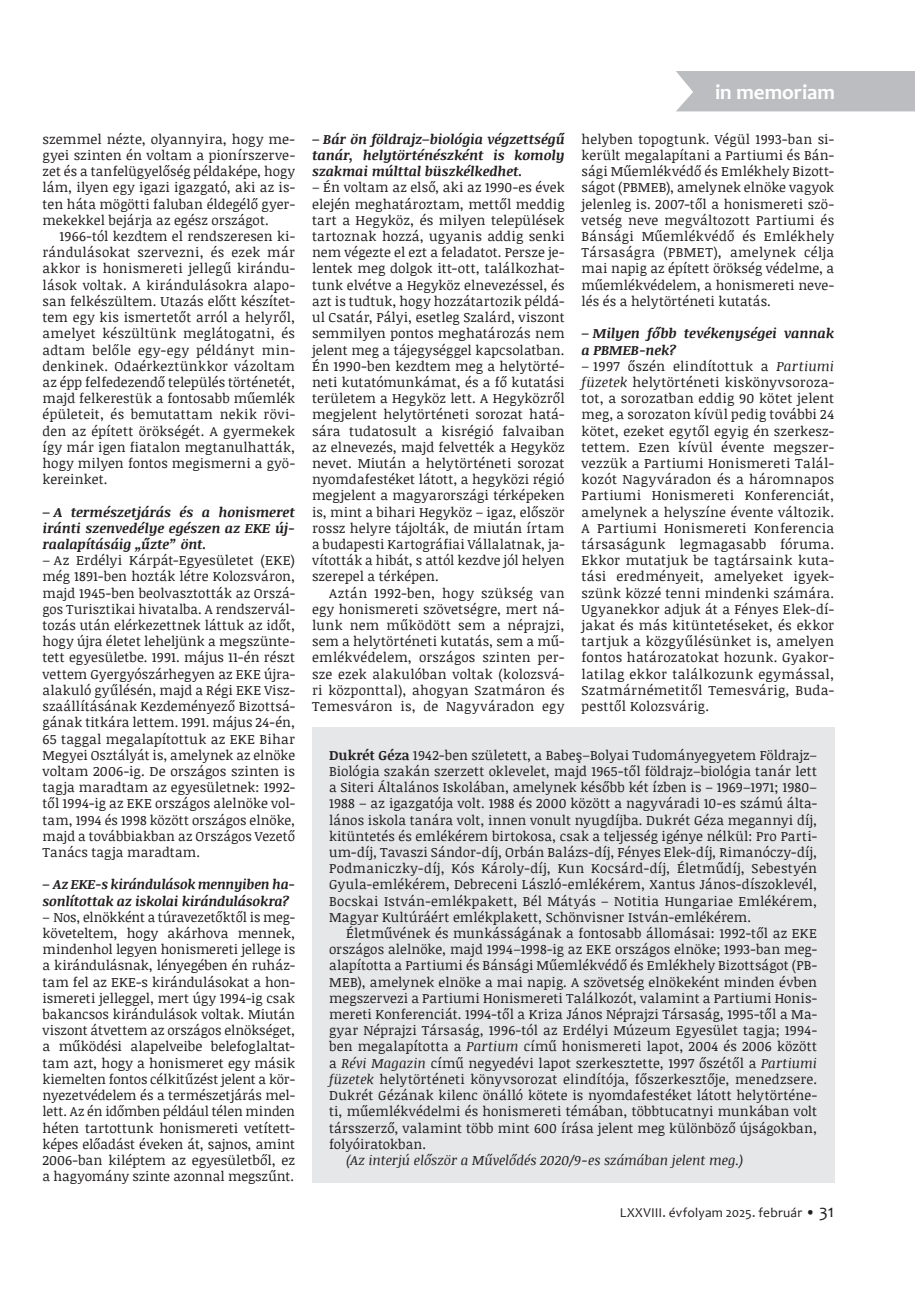
<style>
.page{position:relative;width:915px;height:1306px;background:#fff}
.page>*{position:absolute;margin:0;border:0;box-sizing:border-box;transform-origin:0 0}
.t1{font:700 21px "Candara";color:#fff}
.t2{font:13.5px/16.2px "Noticia Text";letter-spacing:.015em;color:#231f20;text-align:justify}
.t3{font:italic 700 13.5px/16.2px "Noticia Text";letter-spacing:-.005em;color:#231f20;text-align:justify}
.t4{font:italic 13.5px "Noticia Text";color:#231f20}
.t5{font:13.5px "Candara";letter-spacing:.01em;color:#231f20}
.s1{font-style:italic}
.s2{font-weight:700}
.s3{font-size:15px}
.s4{font-size:18px}
</style>
<div class="page">
<div style="left:676px;top:71px;width:238px;height:40px;background:#bcbdc0"></div>
<div style="left:312px;top:726px;width:521px;height:456px;background:#e6e7e9"></div>
<p class="t2" style="left:43px;top:130px;width:254px">szemmel nézte, olyannyira, hogy me&shy;gyei szinten én voltam a pionírszerve&shy;zet és a tanfelügyelőség példaképe, hogy lám, ilyen egy igazi igazgató, aki az is&shy;ten háta mögötti faluban éldegélő gyer&shy;mekekkel bejárja az egész országot.</p>
<p class="t2" style="left:42px;top:228px;width:254px;text-indent:17px">1966-tól kezdtem el rendszeresen ki&shy;rándulásokat szervezni, és ezek már akkor is honismereti jellegű kirándu&shy;lások voltak. A kirándulásokra alapo&shy;san felkészültem. Utazás előtt készítet&shy;tem egy kis ismertetőt arról a helyről, amelyet készültünk meglátogatni, és adtam belőle egy-egy példányt min&shy;denkinek. Odaérkeztünkkor vázoltam az épp felfedezendő település történetét, majd felkerestük a fontosabb műemlék épületeit, és bemutattam nekik rövi&shy;den az épített örökségét. A gyermekek így már igen fiatalon megtanulhatták, hogy milyen fontos megismerni a gyö&shy;kereinket.</p>
<p class="t3" style="left:43px;top:503px;width:254px">– A természetjárás és a honismeret iránti szenvedélye egészen az EKE új&shy;raalapításáig „űzte” önt.</p>
<p class="t2" style="left:43px;top:552px;width:254px">– Az Erdélyi Kárpát-Egyesületet (EKE) még 1891-ben hozták létre Kolozsváron, majd 1945-ben beolvasztották az Orszá&shy;gos Turisztikai hivatalba. A rendszervál&shy;tozás után elérkezettnek láttuk az időt, hogy újra életet leheljünk a megszünte&shy;tett egyesületbe. 1991. május 11-én részt vettem Gyergyószárhegyen az EKE újra&shy;alakuló gyűlésén, majd a Régi EKE Vis - szaállításának Kezdeményező Bizottsá&shy;gának titkára lettem. 1991. május 24-én, 65 taggal megalapítottuk az EKE Bihar Megyei Osztályát is, amelynek az elnöke voltam 2006-ig. De országos szinten is tagja maradtam az egyesületnek: 1992- től 1994-ig az EKE országos alelnöke vol&shy;tam, 1994 és 1998 között országos elnöke, majd a továbbiakban az Országos Vezető Tanács tagja maradtam.</p>
<p class="t3" style="left:43px;top:876px;width:254px">– Az EKE-s kirándulások mennyiben ha&shy;sonlítottak az iskolai kirándulásokra?</p>
<p class="t2" style="left:43px;top:908px;width:254px">– Nos, elnökként a túravezetőktől is meg&shy;követeltem, hogy akárhova mennek, mindenhol legyen honismereti jellege is a kirándulásnak, lényegében én ruház&shy;tam fel az EKE-s kirándulásokat a hon&shy;ismereti jelleggel, mert úgy 1994-ig csak bakancsos kirándulások voltak. Miután viszont átvettem az országos elnökséget, a működési alapelveibe belefoglaltat&shy;tam azt, hogy a honismeret egy másik kiemelten fontos célkitűzést jelent a kör&shy;nyezetvédelem és a természetjárás mel&shy;lett. Az én időmben például télen minden héten tartottunk honismereti vetített&shy;képes előadást éveken át, sajnos, amint 2006-ban kiléptem az egyesületből, ez a hagyomány szinte azonnal megszűnt.</p>
<h1 class="t1" style="left:714px;top:79px;width:121px">in memoriam</h1>
<p class="t3" style="left:312px;top:130px;width:254px">– Bár ön földrajz–biológia végzettségű tanár, helytörténészként is komoly szakmai múlttal büszkélkedhet.</p>
<p class="t2" style="left:312px;top:179px;width:254px">– Én voltam az első, aki az 1990-es évek elején meghatároztam, mettől meddig tart a Hegyköz, és milyen települések tartoznak hozzá, ugyanis addig senki nem végezte el ezt a feladatot. Persze je&shy;lentek meg dolgok itt-ott, találkozhat&shy;tunk elvétve a Hegyköz elnevezéssel, és azt is tudtuk, hogy hozzátartozik példá&shy;ul Csatár, Pályi, esetleg Szalárd, viszont semmilyen pontos meghatározás nem jelent meg a tájegységgel kapcsolatban.<br>Én 1990-ben kezdtem meg a helytörté&shy;neti kutatómunkámat, és a fő kutatási területem a Hegyköz lett. A Hegyközről megjelent helytörténeti sorozat hatá&shy;sára tudatosult a kisrégió falvaiban az elnevezés, majd felvették a Hegyköz nevet. Miután a helytörténeti sorozat nyomdafestéket látott, a hegyközi régió megjelent a magyarországi térképeken is, mint a bihari Hegyköz – igaz, először rossz helyre tájolták, de miután írtam a budapesti Kartográfiai Vállalatnak, ja&shy;vították a hibát, s attól kezdve jól helyen szerepel a térképen.</p>
<p class="t2" style="left:312px;top:584px;width:254px;text-indent:17px">Aztán 1992-ben, hogy szükség van egy honismereti szövetségre, mert ná&shy;lunk nem működött sem a néprajzi, sem a helytörténeti kutatás, sem a mű&shy;emlékvédelem, országos szinten per&shy;sze ezek alakulóban voltak (kolozsvá&shy;ri központtal), ahogyan Szatmáron és Temesváron is, de Nagyváradon egy</p>
<p class="t2" style="left:581px;top:130px;width:254px">helyben topogtunk. Végül 1993-ban si&shy;került megalapítani a Partiumi és Bán&shy;sági Műemlékvédő és Emlékhely Bizott&shy;ságot (PBMEB), amelynek elnöke vagyok jelenleg is. 2007-től a honismereti szö&shy;vetség neve megváltozott Partiumi és Bánsági Műemlékvédő és Emlékhely Társaságra (PBMET), amelynek célja mai napig az épített örökség védelme, a műemlékvédelem, a honismereti neve&shy;lés és a helytörténeti kutatás.</p>
<p class="t3" style="left:581px;top:325px;width:254px">– Milyen főbb tevékenységei vannak a PBMEB-nek?</p>
<p class="t2" style="left:581px;top:357px;width:254px;text-align:left">– 1997 őszén elindítottuk a <span class="s1">Partiumi füzetek</span> helytörténeti kiskönyvsoroza&shy;tot, a sorozatban eddig 90 kötet jelent meg, a sorozaton kívül pedig további 24 kötet, ezeket egytől egyig én szerkesz&shy;tettem. Ezen kívül évente megszer&shy;vezzük a Partiumi Honismereti Talál&shy;kozót Nagyváradon és a háromnapos Partiumi Honismereti Konferenciát, amelynek a helyszíne évente változik.<br>A Partiumi Honismereti Konferencia társaságunk legmagasabb fóruma.<br>Ekkor mutatjuk be tagtársaink kuta&shy;tási eredményeit, amelyeket igyek&shy;szünk közzé tenni mindenki számára.<br>Ugyanekkor adjuk át a Fényes Elek-dí&shy;jakat és más kitüntetéseket, és ekkor tartjuk a közgyűlésünket is, amelyen fontos határozatokat hozunk. Gyakor&shy;latilag ekkor találkozunk egymással, Szatmárnémetitől Temesvárig, Buda&shy;pesttől Kolozsvárig.</p>
<p class="t2" style="left:329px;top:746px;width:489px"><span class="s2">Dukrét Géza</span> 1942-ben született, a Babeş–Bolyai Tudományegyetem Földrajz– Biológia szakán szerzett oklevelet, majd 1965-től földrajz–biológia tanár lett a Siteri Általános Iskolában, amelynek később két ízben is – 1969–1971; 1980– 1988 – az igazgatója volt. 1988 és 2000 között a nagyváradi 10-es számú álta&shy;lános iskola tanára volt, innen vonult nyugdíjba. Dukrét Géza megannyi díj, kitüntetés és emlékérem birtokosa, csak a teljesség igénye nélkül: Pro Parti&shy;um-díj, Tavaszi Sándor-díj, Orbán Balázs-díj, Fényes Elek-díj, Rimanóczy-díj, Podmaniczky-díj, Kós Károly-díj, Kun Kocsárd-díj, Életműdíj, Sebestyén Gyula-emlékérem, Debreceni László-emlékérem, Xantus János-díszoklevél, Bocskai István-emlékpakett, Bél Mátyás – Notitia Hungariae Emlékérem, Magyar Kultúráért emlékplakett, Schönvisner István-emlékérem.</p>
<p class="t2" style="left:329px;top:924px;width:489px;text-indent:17px">Életművének és munkásságának a fontosabb állomásai: 1992-től az EKE országos alelnöke, majd 1994–1998-ig az EKE országos elnöke; 1993-ban meg&shy;alapította a Partiumi és Bánsági Műemlékvédő és Emlékhely Bizottságot (PB-MEB), amelynek elnöke a mai napig. A szövetség elnökeként minden évben megszervezi a Partiumi Honismereti Találkozót, valamint a Partiumi Honis&shy;mereti Konferenciát. 1994-től a Kriza János Néprajzi Társaság, 1995-től a Ma&shy;gyar Néprajzi Társaság, 1996-tól az Erdélyi Múzeum Egyesület tagja; 1994- ben megalapította a <span class="s1">Partium</span> című honismereti lapot, 2004 és 2006 között a <span class="s1">Révi Magazin</span> című negyedévi lapot szerkesztette, 1997 őszétől a <span class="s1">Partiumi füzetek</span> helytörténeti könyvsorozat elindítója, főszerkesztője, menedzsere.<br>Dukrét Gézának kilenc önálló kötete is nyomdafestéket látott helytörténe&shy;ti, műemlékvédelmi és honismereti témában, többtucatnyi munkában volt társszerző, valamint több mint 600 írása jelent meg különböző újságokban, folyóiratokban.</p>
<p class="t4" style="left:346px;top:1150px;width:398px">(Az interjú először a Művelődés 2020/9-es számában jelent meg.)</p>
<p class="t5" style="left:619px;top:1204px;width:216px">LXXVIII. évfolyam 2025. február <span class="s3">•</span> <span class="s4">31</span></p>
</div>
